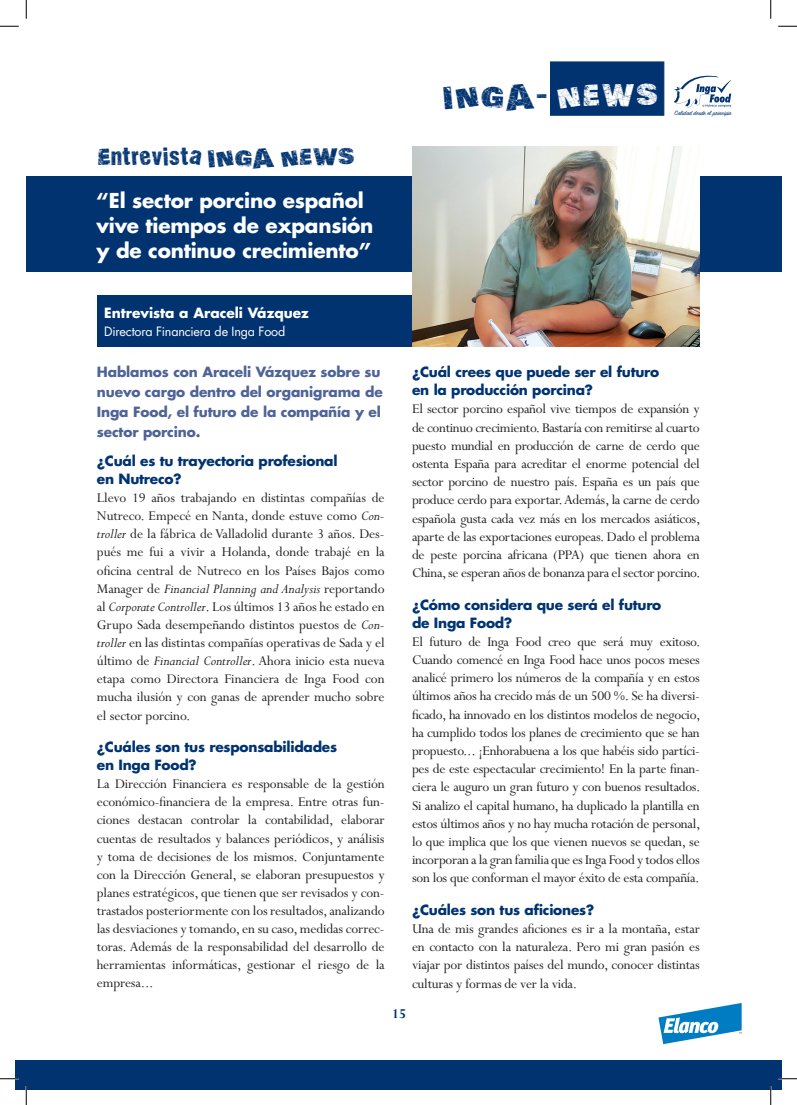
<style>
.page{position:relative;width:797px;height:1105px;background:#fff}
.page>*{position:absolute;margin:0;border:0;box-sizing:border-box;transform-origin:0 0}
.t1{font:32.75px "Actionofthe Time UC";color:#013371}
.t2{font:25px "Actionofthe Time UC";letter-spacing:-.04em;color:#013371}
.t3{font:700 20px/25px "Futura Std";letter-spacing:-.01em;color:#fff}
.t4{font:15px/18.2px "Perpetua Std";letter-spacing:-.015em;color:#231f20;text-align:justify}
.t5{font:700 15px "Perpetua Std";color:#013371}
.t6{font:700 13.75px/18.2px "Futura Std";letter-spacing:-.015em;color:#013371}
.t7{font:700 13.75px/20px "Futura Std";letter-spacing:-.01em;color:#4e6397}
.t8{font:700 13.75px "Futura Std";color:#fff}
.t9{font:12.5px "Futura Std";letter-spacing:-.015em;color:#fff}
.t10{font:7px "Sign Painter House Script";color:#013371}
.s1{color:#fff}
.s2{font-style:italic}
</style>
<div class="page">
<div style="left:16px;top:1060px;width:765px;height:29px;background:#013371"></div>
<svg style="left:658px;top:1003px;width:83px;height:41px"></svg>
<div style="left:550px;top:62px;width:114px;height:53px;background:#013371"></div>
<svg style="left:674px;top:75px;width:57px;height:32px"></svg>
<div style="left:26px;top:177px;width:755px;height:95px;background:#013371"></div>
<div style="left:97px;top:296px;width:321px;height:51px;background:#013371"></div>
<img style="left:412px;top:146px;width:287px;height:201px">
<svg style="left:0;top:25px;width:19px;height:2px"></svg>
<svg style="left:778px;top:25px;width:19px;height:2px"></svg>
<svg style="left:0;top:1078px;width:19px;height:1px"></svg>
<svg style="left:778px;top:1078px;width:19px;height:1px"></svg>
<svg style="left:25px;top:0;width:2px;height:19px"></svg>
<svg style="left:25px;top:1086px;width:2px;height:19px"></svg>
<svg style="left:770px;top:0;width:1px;height:19px"></svg>
<svg style="left:770px;top:1086px;width:1px;height:19px"></svg>
<h2 class="t2" style="left:97px;top:141px;width:260px">Entrevista INGA NEWS</h2>
<h3 class="t3" style="left:97px;top:188px;width:278px">“El sector porcino español vive tiempos de expansión y de continuo crecimiento”</h3>
<h1 class="t1" style="left:442px;top:74px;width:218px">INGA- <span class="s1">NEWS</span></h1>
<p class="t10" style="left:674px;top:109px;width:58px">Calidad desde el principio</p>
<p class="t8" style="left:104px;top:303px;width:206px">Entrevista a Araceli Vázquez</p>
<p class="t9" style="left:104px;top:324px;width:182px">Directora Financiera de Inga Food</p>
<p class="t7" style="left:97px;top:362px;width:287px">Hablamos con Araceli Vázquez sobre su nuevo cargo dentro del organigrama de<br>Inga Food, el futuro de la compañía y el sector porcino.</p>
<p class="t6" style="left:97px;top:451px;width:242px">¿Cuál es tu trayectoria profesional en Nutreco?</p>
<p class="t4" style="left:97px;top:489px;width:289px">Llevo 19 años trabajando en distintas compañías de Nutreco. Empecé en Nanta, donde estuve como <span class="s2">Con&shy;troller</span> de la fábrica de Valladolid durante 3 años. Des&shy;pués me fui a vivir a Holanda, donde trabajé en la oficina central de Nutreco en los Países Bajos como Manager de <span class="s2">Financial Planning and Analysis</span> reportando al <span class="s2">Corporate Controller</span>. Los últimos 13 años he estado en Grupo Sada desempeñando distintos puestos de <span class="s2">Con&shy;troller</span> en las distintas compañías operativas de Sada y el último de <span class="s2">Financial Controller</span>. Ahora inicio esta nueva etapa como Directora Financiera de Inga Food con mucha ilusión y con ganas de aprender mucho sobre el sector porcino.</p>
<p class="t6" style="left:97px;top:737px;width:242px">¿Cuáles son tus responsabilidades en Inga Food?</p>
<p class="t4" style="left:97px;top:775px;width:289px">La Dirección Financiera es responsable de la gestión económico-financiera de la empresa. Entre otras fun&shy;ciones destacan controlar la contabilidad, elaborar cuentas de resultados y balances periódicos, y análisis y toma de decisiones de los mismos. Conjuntamente con la Dirección General, se elaboran presupuestos y planes estratégicos, que tienen que ser revisados y con&shy;trastados posteriormente con los resultados, analizando las desviaciones y tomando, en su caso, medidas correc&shy;toras. Además de la responsabilidad del desarrollo de herramientas informáticas, gestionar el riesgo de la empresa...</p>
<p class="t6" style="left:412px;top:363px;width:248px">¿Cuál crees que puede ser el futuro en la producción porcina?</p>
<p class="t4" style="left:412px;top:400px;width:290px">El sector porcino español vive tiempos de expansión y de continuo crecimiento. Bastaría con remitirse al cuarto puesto mundial en producción de carne de cerdo que ostenta España para acreditar el enorme potencial del sector porcino de nuestro país. España es un país que produce cerdo para exportar. Además, la carne de cerdo española gusta cada vez más en los mercados asiáticos, aparte de las exportaciones europeas. Dado el problema de peste porcina africana (PPA) que tienen ahora en China, se esperan años de bonanza para el sector porcino.</p>
<p class="t6" style="left:412px;top:595px;width:251px">¿Cómo considera que será el futuro de Inga Food?</p>
<p class="t4" style="left:412px;top:633px;width:290px">El futuro de Inga Food creo que será muy exitoso.<br>Cuando comencé en Inga Food hace unos pocos meses analicé primero los números de la compañía y en estos últimos años ha crecido más de un 500 %. Se ha diversi&shy;ficado, ha innovado en los distintos modelos de negocio, ha cumplido todos los planes de crecimiento que se han propuesto... ¡Enhorabuena a los que habéis sido partíci&shy;pes de este espectacular crecimiento! En la parte finan&shy;ciera le auguro un gran futuro y con buenos resultados.<br>Si analizo el capital humano, ha duplicado la plantilla en estos últimos años y no hay mucha rotación de personal, lo que implica que los que vienen nuevos se quedan, se incorporan a la gran familia que es Inga Food y todos ellos son los que conforman el mayor éxito de esta compañía.</p>
<p class="t6" style="left:412px;top:900px;width:184px">¿Cuáles son tus aficiones?</p>
<p class="t4" style="left:412px;top:920px;width:289px">Una de mis grandes aficiones es ir a la montaña, estar en contacto con la naturaleza. Pero mi gran pasión es viajar por distintos países del mundo, conocer distintas culturas y formas de ver la vida.</p>
<p class="t5" style="left:392px;top:1006px;width:15px">15</p>
</div>
